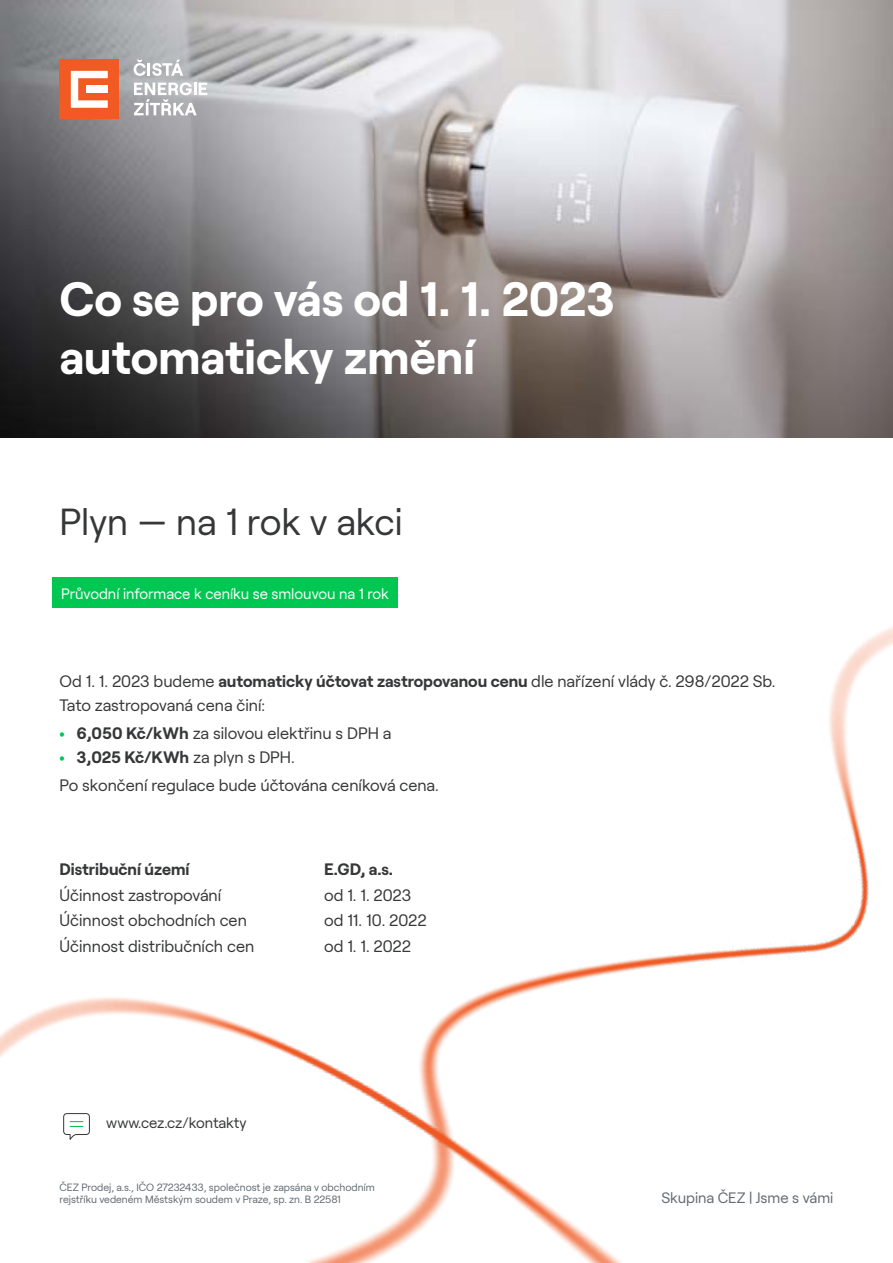
<style>
.page{position:relative;width:893px;height:1263px;background:#fff}
.page>*{position:absolute;margin:0;border:0;box-sizing:border-box;transform-origin:0 0}
.t1{font:700 48px/57.6px "Roobert CEZ";color:#fff}
.t2{font:37.5px "Roobert CEZ";color:#363738}
.t3{font:16.5px/24px "Roobert CEZ";color:#363738}
.t4{font:700 16.5px "Roobert CEZ";color:#363738}
.t5{font:15px "Roobert CEZ";color:#fff}
.t6{font:15px "Roobert CEZ";color:#606a70}
.t7{font:15px "Roobert CEZ";color:#363738}
.t8{font:10.5px/12.6px "Roobert CEZ";color:#606a70}
.s1{font-weight:700}
.s2{font-weight:700;color:#00c752}
</style>
<div class="page">
<div style="left:53px;top:577px;width:345px;height:31px;background:#00c752"></div>
<img style="left:766px;top:627px;width:127px;height:330px">
<img style="left:0;top:947px;width:766px;height:316px">
<svg style="left:63px;top:1113px;width:27px;height:27px"></svg>
<img style="left:0;top:0;width:893px;height:438px">
<div style="left:60px;top:60px;width:59px;height:59px;background:#f15a22"></div>
<svg style="left:71px;top:71px;width:37px;height:37px"></svg>
<svg style="left:134px;top:60px;width:49px;height:16px"></svg>
<svg style="left:134px;top:82px;width:73px;height:33px"></svg>
<h1 class="t1" style="left:60px;top:266px;width:557px">Co se pro vás od 1. 1. 2023 automaticky změní</h1>
<h2 class="t2" style="left:60px;top:494px;width:345px">Plyn — na 1 rok v akci</h2>
<p class="t5" style="left:61px;top:583px;width:330px">Průvodní informace k ceníku se smlouvou na 1 rok</p>
<p class="t3" style="left:60px;top:667px;width:717px">Od 1. 1. 2023 budeme <span class="s1">automaticky účtovat zastropovanou cenu</span> dle nařízení vlády č. 298/2022 Sb.<br>Tato zastropovaná cena činí:</p>
<p class="t3" style="left:60px;top:720px;width:333px"><span class="s2">•</span> <span class="s1">6,050 Kč/kWh</span> za silovou elektřinu s DPH a</p>
<p class="t3" style="left:60px;top:742px;width:381px;line-height:28.2px"><span class="s2">•</span> <span class="s1">3,025 Kč/KWh</span> za plyn s DPH.<br>Po skončení regulace bude účtována ceníková cena.</p>
<p class="t4" style="left:60px;top:856px;width:131px">Distribuční území</p>
<p class="t4" style="left:324px;top:856px;width:70px">E.GD, a.s.</p>
<p class="t3" style="left:60px;top:881px;width:163px">Účinnost zastropování</p>
<p class="t3" style="left:324px;top:881px;width:89px">od 1. 1. 2023</p>
<p class="t3" style="left:60px;top:907px;width:189px">Účinnost obchodních cen</p>
<p class="t3" style="left:324px;top:907px;width:104px">od 11. 10. 2022</p>
<p class="t3" style="left:60px;top:932px;width:196px">Účinnost distribučních cen</p>
<p class="t3" style="left:324px;top:932px;width:88px">od 1. 1. 2022</p>
<p class="t7" style="left:106px;top:1111px;width:142px">www.cez.cz/kontakty</p>
<p class="t8" style="left:60px;top:1180px;width:317px">ČEZ Prodej, a.s., IČO 27232433, společnost je zapsána v obchodním rejstříku vedeném Městským soudem v Praze, sp. zn. B 22581</p>
<p class="t6" style="left:661px;top:1187px;width:174px">Skupina ČEZ | Jsme s vámi</p>
</div>
